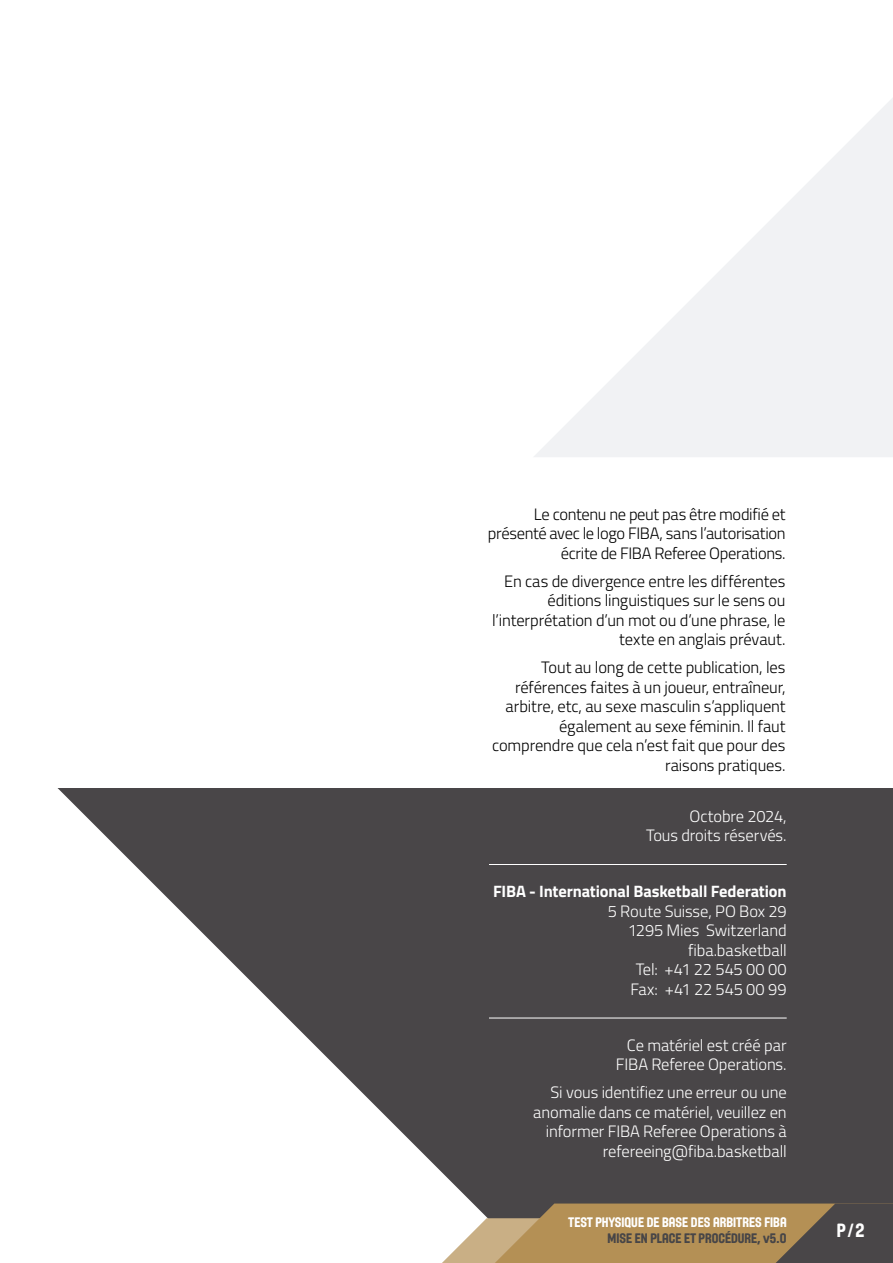
<style>
.page{position:relative;width:893px;height:1263px;background:#fff}
.page>*{position:absolute;margin:0;border:0;box-sizing:border-box;transform-origin:0 0}
.t1{font:18.75px "FIBA";color:#fff}
.t2{font:300 16.5px/19.5px "Titillium";letter-spacing:-.01em;color:#000;text-align:right}
.t3{font:300 16.5px/19.5px "Titillium";letter-spacing:-.01em;color:#fff;text-align:right}
.t4{font:700 16.5px "Titillium";letter-spacing:-.01em;color:#fff}
.t5{font:13.5px "FIBA";color:#fff}
.t6{font:13.5px "FIBA";color:#474547}
</style>
<div class="page">
<div style="left:0;top:788px;width:893px;height:475px;background:#494648"></div>
<svg style="left:0;top:788px;width:554px;height:475px;fill:#fff"></svg>
<svg style="left:421px;top:1203px;width:472px;height:60px"></svg>
<svg style="left:534px;top:98px;width:359px;height:359px;fill:#f1f2f4"></svg>
<hr style="left:489px;top:864px;width:298px;height:1px;background:#fff">
<hr style="left:489px;top:1018px;width:298px;height:1px;background:#fff">
<p class="t2" style="left:488px;top:503px;width:299px">Le contenu ne peut pas être modifié et présenté avec le logo FIBA, sans l’autorisation écrite de FIBA Referee Operations.</p>
<p class="t2" style="left:492px;top:570px;width:295px">En cas de divergence entre les différentes éditions linguistiques sur le sens ou l’interprétation d’un mot ou d’une phrase, le texte en anglais prévaut.</p>
<p class="t2" style="left:492px;top:657px;width:295px">Tout au long de cette publication, les références faites à un joueur, entraîneur, arbitre, etc, au sexe masculin s’appliquent également au sexe féminin. Il faut comprendre que cela n’est fait que pour des raisons pratiques.</p>
<p class="t3" style="left:646px;top:805px;width:142px">Octobre 2024,<br>Tous droits réservés.</p>
<p class="t4" style="left:493px;top:879px;width:295px">FIBA - International Basketball Federation</p>
<p class="t3" style="left:608px;top:900px;width:180px">5 Route Suisse, PO Box 29<br>1295 Mies Switzerland fiba.basketball<br>Tel: +41 22 545 00 00<br>Fax: +41 22 545 00 99</p>
<p class="t3" style="left:616px;top:1034px;width:172px">Ce matériel est créé par<br>FIBA Referee Operations.</p>
<p class="t3" style="left:533px;top:1082px;width:255px">Si vous identifiez une erreur ou une anomalie dans ce matériel, veuillez en informer FIBA Referee Operations à refereeing@fiba.basketball</p>
<p class="t5" style="left:568px;top:1214px;width:220px">TEST PHYSIQUE DE BASE DES ARBITRES FIBA</p>
<p class="t6" style="left:608px;top:1230px;width:181px">MISE EN PLACE ET PROCÉDURE, v5.0</p>
<p class="t1" style="left:837px;top:1219px;width:29px">P / 2</p>
</div>
